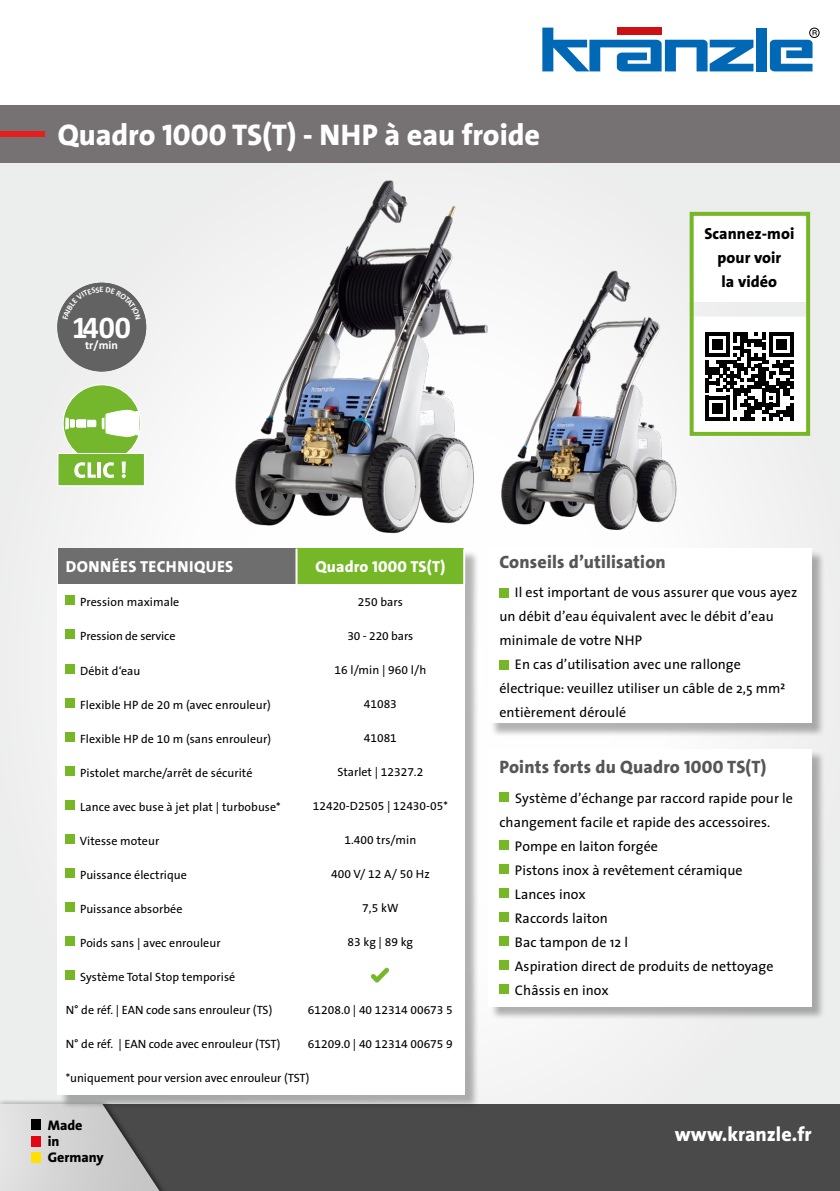
<style>
.page{position:relative;width:840px;height:1191px;background:#fff}
.page>*{position:absolute;margin:0;border:0;box-sizing:border-box;transform-origin:0 0}
.t1{font:700 31.6px "Calibri";color:#fff}
.t2{font:30px "The Sans LP8 Ex Bld";color:#fff}
.t3{font:20px "The Sans LP8 Ex Bld";color:#fff}
.t4{font:18px "The Sans LP8 Ex Bld";letter-spacing:.01em;color:#565655}
.t5{font:16px "The Sans LP8 Ex Bld";letter-spacing:.025em;color:#fff}
.t6{font:16px/24px "The Sans LP8 Ex Bld";letter-spacing:.005em;color:#000;text-align:center}
.t7{font:14px "The Sans";letter-spacing:.005em;color:#000}
.t8{font:14px/16px "The Sans LP8 Ex Bld";color:#000}
.t9{font:12px "The Sans B5 Plain";letter-spacing:.005em;color:#000}
.t10{font:700 12px "Calibri";color:#fff}
</style>
<div class="page">
<div style="left:0;top:125px;width:839px;height:1066px;background:linear-gradient(to right,#f3f4f4,#f2f2f2)"></div>
<div style="left:0;top:105px;width:839px;height:57px;background:#767274"></div>
<div style="left:0;top:131px;width:44px;height:6px;background:#e51e1e"></div>
<div style="left:0;top:1104px;width:839px;height:87px;background:#4b4a4a"></div>
<div style="left:0;top:1099px;width:168px;height:92px;background:#000;opacity:.7"></div>
<svg style="left:0;top:1103px;width:160px;height:88px"></svg>
<div style="left:31px;top:1119px;width:9px;height:11px;background:#000"></div>
<div style="left:31px;top:1136px;width:9px;height:10px;background:#e30514"></div>
<div style="left:31px;top:1152px;width:9px;height:10px;background:#ffe000"></div>
<svg style="left:542px;top:28px;width:211px;height:43px"></svg>
<div style="left:755px;top:28px;width:11px;height:43px;background:#0068b4"></div>
<div style="left:808px;top:28px;width:11px;height:10px;border:1px solid #000;border-radius:50%"></div>
<svg style="left:769px;top:30px;width:47px;height:41px"></svg>
<img style="left:215px;top:171px;width:280px;height:368px">
<img style="left:495px;top:257px;width:181px;height:282px">
<div style="left:59px;top:550px;width:420px;height:558px;background:#000;opacity:.3"></div>
<div style="left:58px;top:549px;width:407px;height:545px;background:#fff"></div>
<div style="left:58px;top:549px;width:238px;height:35px;background:#6e6e6e"></div>
<div style="left:296px;top:549px;width:168px;height:35px;background:#75b726"></div>
<hr style="left:295px;top:549px;width:2px;height:35px;background:#fff">
<hr style="left:463px;top:549px;width:2px;height:35px;background:#fff">
<div style="left:66px;top:596px;width:9px;height:9px;background:#75b726"></div>
<div style="left:66px;top:630px;width:9px;height:9px;background:#75b726"></div>
<div style="left:66px;top:664px;width:9px;height:9px;background:#75b726"></div>
<div style="left:66px;top:698px;width:9px;height:9px;background:#75b726"></div>
<div style="left:66px;top:732px;width:9px;height:9px;background:#75b726"></div>
<div style="left:66px;top:766px;width:9px;height:9px;background:#75b726"></div>
<div style="left:66px;top:800px;width:9px;height:9px;background:#75b726"></div>
<div style="left:66px;top:834px;width:9px;height:9px;background:#75b726"></div>
<div style="left:66px;top:868px;width:9px;height:9px;background:#75b726"></div>
<div style="left:66px;top:902px;width:9px;height:9px;background:#75b726"></div>
<div style="left:66px;top:936px;width:9px;height:9px;background:#75b726"></div>
<div style="left:66px;top:970px;width:9px;height:9px;background:#75b726"></div>
<img style="left:371px;top:967px;width:17px;height:16px">
<div style="left:490px;top:750px;width:334px;height:270px;background:#000;opacity:.3"></div>
<div style="left:488px;top:748px;width:323px;height:258px;background:#fff"></div>
<div style="left:499px;top:792px;width:9px;height:9px;background:#75b726"></div>
<div style="left:499px;top:840px;width:9px;height:9px;background:#75b726"></div>
<div style="left:499px;top:864px;width:9px;height:9px;background:#75b726"></div>
<div style="left:499px;top:888px;width:9px;height:9px;background:#75b726"></div>
<div style="left:499px;top:912px;width:9px;height:9px;background:#75b726"></div>
<div style="left:499px;top:936px;width:9px;height:9px;background:#75b726"></div>
<div style="left:499px;top:960px;width:9px;height:9px;background:#75b726"></div>
<div style="left:499px;top:984px;width:9px;height:9px;background:#75b726"></div>
<div style="left:490px;top:550px;width:334px;height:187px;background:#000;opacity:.3"></div>
<div style="left:488px;top:549px;width:323px;height:174px;background:#fff"></div>
<div style="left:499px;top:588px;width:9px;height:9px;background:#75b726"></div>
<div style="left:499px;top:660px;width:9px;height:9px;background:#75b726"></div>
<div style="left:690px;top:213px;width:117px;height:88px;background:#fff"></div>
<div style="left:690px;top:318px;width:117px;height:117px;background:#fff"></div>
<svg style="left:705px;top:332px;width:88px;height:88px"></svg>
<div style="left:689px;top:212px;width:120px;height:224px;border:4px solid #75b726"></div>
<div style="left:63px;top:385px;width:77px;height:77px;background:#74b72c;border-radius:50%"></div>
<div style="left:58px;top:453px;width:87px;height:33px;background:#74b72c;border:1px solid #fff"></div>
<svg style="left:102px;top:410px;width:37px;height:27px"></svg>
<svg style="left:65px;top:412px;width:31px;height:23px"></svg>
<svg style="left:74px;top:462px;width:22px;height:16px"></svg>
<hr style="left:97px;top:462px;width:4px;height:16px;background:#fff">
<svg style="left:103px;top:462px;width:11px;height:16px"></svg>
<svg style="left:122px;top:461px;width:4px;height:12px"></svg>
<svg style="left:122px;top:474px;width:4px;height:4px"></svg>
<div style="left:57px;top:283px;width:89px;height:88px;background:#616261;border-radius:50%"></div>
<svg style="left:62px;top:287px;width:79px;height:20px"></svg>
<h2 class="t2" style="left:58px;top:115px;width:483px">Quadro 1000 TS(T) - NHP à eau froide</h2>
<h1 class="t1" style="left:72px;top:305px;width:61px">1400</h1>
<p class="t10" style="left:85px;top:336px;width:34px">tr/min</p>
<h3 class="t6" style="left:704px;top:222px;width:91px">Scannez-moi pour voir<br>la vidéo</h3>
<h3 class="t5" style="left:66px;top:556px;width:169px">DONNÉES TECHNIQUES</h3>
<h3 class="t5" style="left:315px;top:556px;width:131px">Quadro 1000 TS(T)</h3>
<p class="t9" style="left:80px;top:596px;width:100px">Pression maximale</p>
<p class="t9" style="left:357px;top:595px;width:47px">250 bars</p>
<p class="t9" style="left:80px;top:630px;width:97px">Pression de service</p>
<p class="t9" style="left:347px;top:629px;width:67px">30 - 220 bars</p>
<p class="t9" style="left:80px;top:664px;width:62px">Débit d‘eau</p>
<p class="t9" style="left:334px;top:663px;width:93px">16 l/min | 960 l/h</p>
<p class="t9" style="left:80px;top:698px;width:192px">Flexible HP de 20 m (avec enrouleur)</p>
<p class="t9" style="left:363px;top:697px;width:34px">41083</p>
<p class="t9" style="left:80px;top:732px;width:192px">Flexible HP de 10 m (sans enrouleur)</p>
<p class="t9" style="left:363px;top:731px;width:34px">41081</p>
<p class="t9" style="left:80px;top:766px;width:174px">Pistolet marche/arrêt de sécurité</p>
<p class="t9" style="left:337px;top:765px;width:87px">Starlet | 12327.2</p>
<p class="t9" style="left:80px;top:800px;width:202px">Lance avec buse à jet plat | turbobuse*</p>
<p class="t9" style="left:313px;top:799px;width:136px">12420-D2505 | 12430-05*</p>
<p class="t9" style="left:80px;top:834px;width:81px">Vitesse moteur</p>
<p class="t9" style="left:344px;top:833px;width:73px">1.400 trs/min</p>
<p class="t9" style="left:80px;top:868px;width:108px">Puissance électrique</p>
<p class="t9" style="left:331px;top:867px;width:100px">400 V/ 12 A/ 50 Hz</p>
<p class="t9" style="left:80px;top:902px;width:104px">Puissance absorbée</p>
<p class="t9" style="left:362px;top:901px;width:38px">7,5 kW</p>
<p class="t9" style="left:80px;top:936px;width:142px">Poids sans | avec enrouleur</p>
<p class="t9" style="left:347px;top:935px;width:67px">83 kg | 89 kg</p>
<p class="t9" style="left:80px;top:970px;width:156px">Système Total Stop temporisé</p>
<p class="t9" style="left:66px;top:1003px;width:208px">N° de réf. | EAN code sans enrouleur (TS)</p>
<p class="t9" style="left:308px;top:1003px;width:146px">61208.0 | 40 12314 00673 5</p>
<p class="t9" style="left:66px;top:1037px;width:216px">N° de réf. | EAN code avec enrouleur (TST)</p>
<p class="t9" style="left:308px;top:1037px;width:146px">61209.0 | 40 12314 00675 9</p>
<p class="t9" style="left:66px;top:1071px;width:245px">*uniquement pour version avec enrouleur (TST)</p>
<p class="t8" style="left:48px;top:1117px;width:58px">Made<br>in<br>Germany</p>
<h3 class="t4" style="left:499px;top:550px;width:168px">Conseils d’utilisation</h3>
<p class="t7" style="left:514px;top:581px;width:284px">Il est important de vous assurer que vous ayez</p>
<p class="t7" style="left:499px;top:605px;width:276px">un débit d’eau équivalent avec le débit d’eau</p>
<p class="t7" style="left:499px;top:629px;width:144px">minimale de votre NHP</p>
<p class="t7" style="left:514px;top:653px;width:227px">En cas d’utilisation avec une rallonge</p>
<p class="t7" style="left:499px;top:677px;width:287px">électrique: veuillez utiliser un câble de 2,5 mm²</p>
<p class="t7" style="left:499px;top:701px;width:128px">entièrement déroulé</p>
<h3 class="t4" style="left:499px;top:755px;width:268px">Points forts du Quadro 1000 TS(T)</h3>
<p class="t7" style="left:514px;top:786px;width:279px">Système d’échange par raccord rapide pour le</p>
<p class="t7" style="left:499px;top:810px;width:272px">changement facile et rapide des accessoires.</p>
<p class="t7" style="left:514px;top:834px;width:144px">Pompe en laiton forgée</p>
<p class="t7" style="left:514px;top:858px;width:229px">Pistons inox à revêtement céramique</p>
<p class="t7" style="left:514px;top:882px;width:72px">Lances inox</p>
<p class="t7" style="left:514px;top:906px;width:94px">Raccords laiton</p>
<p class="t7" style="left:514px;top:930px;width:115px">Bac tampon de 12 l</p>
<p class="t7" style="left:514px;top:954px;width:260px">Aspiration direct de produits de nettoyage</p>
<p class="t7" style="left:514px;top:978px;width:95px">Châssis en inox</p>
<h3 class="t3" style="left:674px;top:1121px;width:138px">www.kranzle.fr</h3>
</div>
